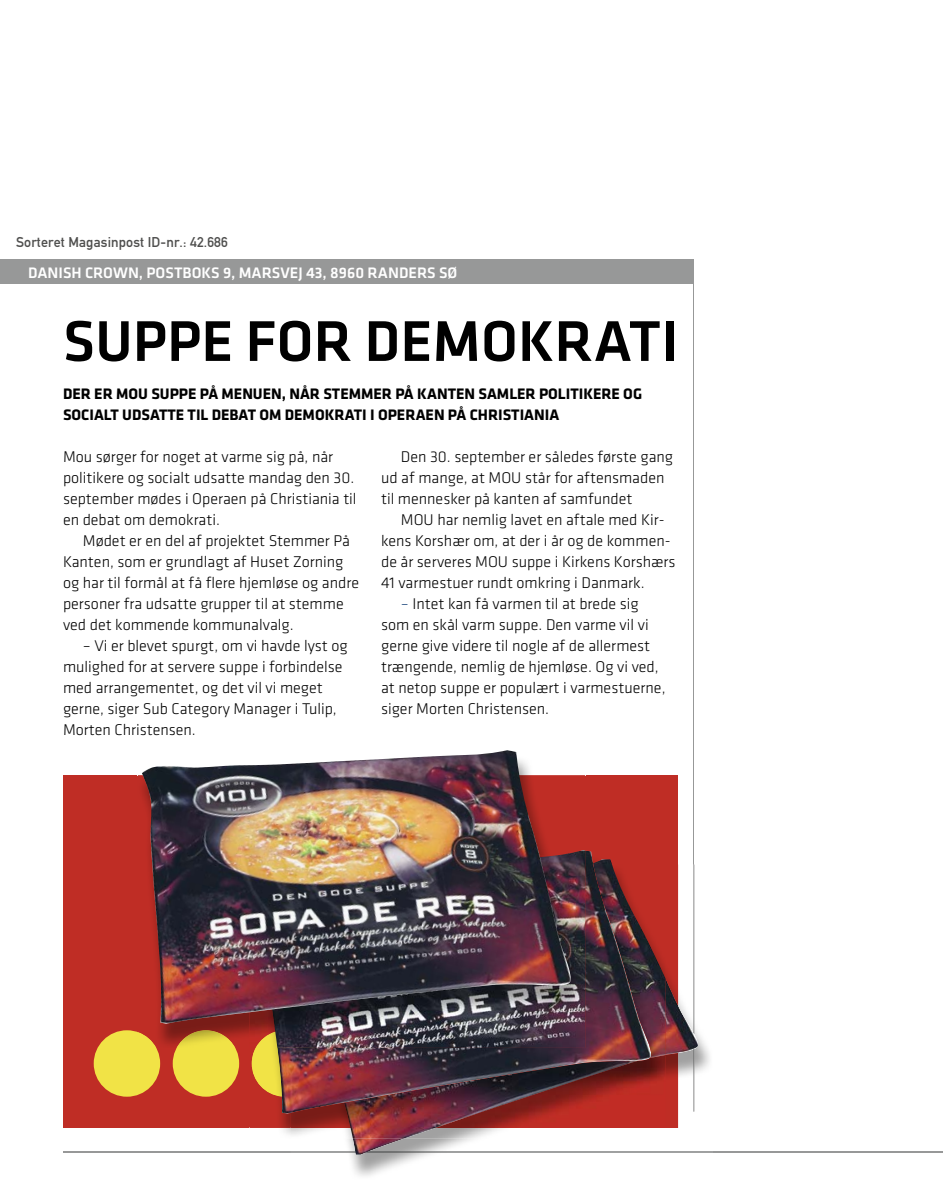
<style>
.page{position:relative;width:943px;height:1191px;background:#fff}
.page>*{position:absolute;margin:0;border:0;box-sizing:border-box;transform-origin:0 0}
.t1{font:500 59.5px "Klavika";color:#000}
.t2{font:300 16.1px/21px "Klavika";color:#000}
.t3{font:700 15.75px/21px "Klavika";color:#000}
.t4{font:500 15.75px "Klavika";color:#fff}
.t5{font:14px "DIN Mittelschrift Alternate";letter-spacing:.01em;color:#4f4f4e}
.s1{color:#1f497d}
</style>
<div class="page">
<div style="left:63px;top:775px;width:615px;height:353px;background:#bf2d25"></div>
<div style="left:94px;top:1030px;width:66px;height:66px;background:#f1e346;border-radius:50%"></div>
<div style="left:173px;top:1030px;width:66px;height:66px;background:#f1e346;border-radius:50%"></div>
<div style="left:0;top:259px;width:694px;height:25px;background:#979898"></div>
<hr style="left:63px;top:1151px;width:879px;height:1px;background:#979898">
<hr style="left:693px;top:259px;width:1px;height:852px;background:#979898">
<img style="left:678px;top:864px;width:1px;height:114px">
<img style="left:665px;top:964px;width:7px;height:14px">
<img style="left:693px;top:864px;width:1px;height:114px">
<img style="left:353px;top:978px;width:345px;height:176px">
<img style="left:252px;top:1048px;width:25px;height:48px">
<img style="left:344px;top:939px;width:321px;height:199px">
<img style="left:277px;top:850px;width:376px;height:263px">
<img style="left:138px;top:775px;width:447px;height:273px">
<img style="left:138px;top:1032px;width:18px;height:16px">
<img style="left:177px;top:1030px;width:58px;height:18px">
<img style="left:253px;top:850px;width:332px;height:198px">
<img style="left:142px;top:750px;width:431px;height:273px">
<p class="t5" style="left:16px;top:237px;width:213px">Sorteret Magasinpost ID-nr.: 42.686</p>
<p class="t4" style="left:28px;top:266px;width:431px">DANISH CROWN, POSTBOKS 9, MARSVEJ 43, 8960 RANDERS SØ</p>
<h1 class="t1" style="left:63px;top:318px;width:616px">SUPPE FOR DEMOKRATI</h1>
<p class="t3" style="left:63px;top:385px;width:580px">DER ER MOU SUPPE PÅ MENUEN, NÅR STEMMER PÅ KANTEN SAMLER POLITIKERE OG<br>SOCIALT UDSATTE TIL DEBAT OM DEMOKRATI I OPERAEN PÅ CHRISTIANIA</p>
<p class="t2" style="left:63px;top:448px;width:295px">Mou sørger for noget at varme sig på, når politikere og socialt udsatte mandag den 30. september mødes i Operaen på Christiania til en debat om demokrati.</p>
<p class="t2" style="left:63px;top:532px;width:297px;text-indent:20px">Mødet er en del af projektet Stemmer På Kanten, som er grundlagt af Huset Zorning og har til formål at få flere hjemløse og andre personer fra udsatte grupper til at stemme ved det kommende kommunalvalg.</p>
<p class="t2" style="left:63px;top:637px;width:286px;text-indent:20px">– Vi er blevet spurgt, om vi havde lyst og mulighed for at servere suppe i forbindelse med arrangementet, og det vil vi meget gerne, siger Sub Category Manager i Tulip, Morten Christensen.</p>
<p class="t2" style="left:381px;top:448px;width:293px;text-indent:20px">Den 30. september er således første gang ud af mange, at MOU står for aftensmaden til mennesker på kanten af samfundet</p>
<p class="t2" style="left:381px;top:511px;width:296px;text-indent:20px">MOU har nemlig lavet en aftale med Kir&shy;kens Korshær om, at der i år og de kommen&shy;de år serveres MOU suppe i Kirkens Korshærs 41 varmestuer rundt omkring i Danmark.</p>
<p class="t2" style="left:381px;top:595px;width:286px;text-indent:20px"><span class="s1">–</span> Intet kan få varmen til at brede sig som en skål varm suppe. Den varme vil vi gerne give videre til nogle af de allermest trængende, nemlig de hjemløse. Og vi ved, at netop suppe er populært i varmestuerne, siger Morten Christensen.</p>
</div>
